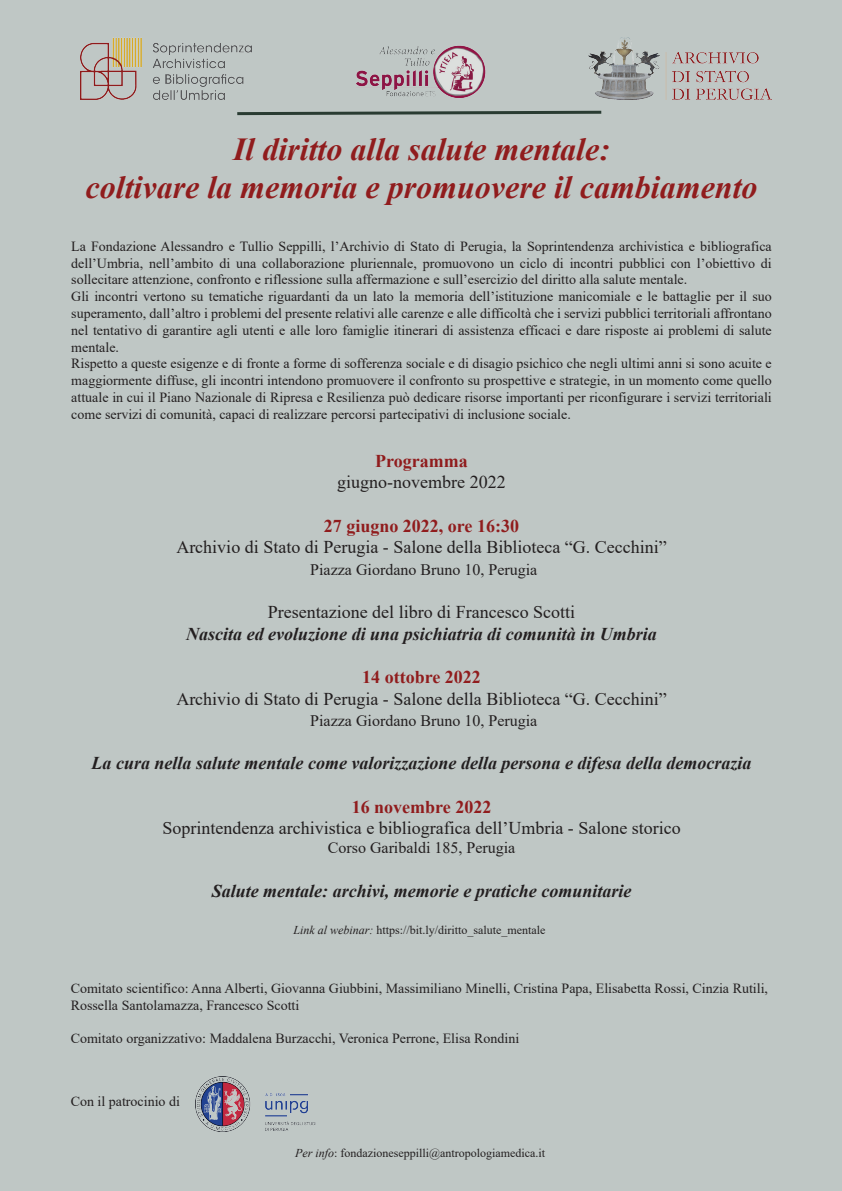
<style>
.page{position:relative;width:842px;height:1191px;background:#bfc7c5}
.page>*{position:absolute;margin:0;border:0;box-sizing:border-box;transform-origin:0 0}
.t1{font:italic 700 32px/38.4px "Times New Roman";color:#901c1d;text-align:center}
.t2{font:18px "Times New Roman";color:#231f20}
.t3{font:italic 700 18px "Times New Roman";color:#231f20}
.t4{font:700 18px "Times New Roman";color:#901c1d}
.t5{font:16px "Times New Roman";color:#231f20}
.t6{font:14px/16.8px "Times New Roman";color:#231f20}
.t7{font:12px "Times New Roman";color:#231f20}
.s1{font-style:italic}
</style>
<div class="page">
<img style="left:81px;top:38px;width:171px;height:62px">
<img style="left:356px;top:45px;width:130px;height:53px">
<img style="left:588px;top:38px;width:183px;height:61px">
<img style="left:196px;top:1076px;width:119px;height:55px">
<svg style="left:237px;top:110px;width:365px;height:6px"></svg>
<h1 class="t1" style="left:86px;top:129px;width:673px">Il diritto alla salute mentale:<br>coltivare la memoria e promuovere il cambiamento</h1>
<p class="t6" style="left:71px;top:237px;width:702px">La Fondazione Alessandro e Tullio Seppilli, l’Archivio di Stato di Perugia, la Soprintendenza archivistica e bibliografica dell’Umbria, nell’ambito di una collaborazione pluriennale, promuovono un ciclo di incontri pubblici con l’obiettivo di sollecitare attenzione, confronto e riflessione sulla affermazione e sull’esercizio del diritto alla salute mentale.<br>Gli incontri vertono su tematiche riguardanti da un lato la memoria dell’istituzione manicomiale e le battaglie per il suo superamento, dall’altro i problemi del presente relativi alle carenze e alle difficoltà che i servizi pubblici territoriali affrontano nel tentativo di garantire agli utenti e alle loro famiglie itinerari di assistenza efficaci e dare risposte ai problemi di salute mentale.<br>Rispetto a queste esigenze e di fronte a forme di sofferenza sociale e di disagio psichico che negli ultimi anni si sono acuite e maggiormente diffuse, gli incontri intendono promuovere il confronto su prospettive e strategie, in un momento come quello attuale in cui il Piano Nazionale di Ripresa e Resilienza può dedicare risorse importanti per riconfigurare i servizi territoriali come servizi di comunità, capaci di realizzare percorsi partecipativi di inclusione sociale.</p>
<p class="t4" style="left:375px;top:448px;width:94px">Programma</p>
<p class="t2" style="left:337px;top:470px;width:170px">giugno-novembre 2022</p>
<p class="t4" style="left:324px;top:513px;width:197px">27 giugno 2022, ore 16:30</p>
<p class="t2" style="left:176px;top:534px;width:492px">Archivio di Stato di Perugia - Salone della Biblioteca “G. Cecchini”</p>
<p class="t5" style="left:310px;top:558px;width:229px">Piazza Giordano Bruno 10, Perugia</p>
<p class="t2" style="left:268px;top:599px;width:309px">Presentazione del libro di Francesco Scotti</p>
<p class="t3" style="left:186px;top:621px;width:472px">Nascita ed evoluzione di una psichiatria di comunità in Umbria</p>
<p class="t4" style="left:362px;top:664px;width:120px">14 ottobre 2022</p>
<p class="t2" style="left:176px;top:686px;width:492px">Archivio di Stato di Perugia - Salone della Biblioteca “G. Cecchini”</p>
<p class="t5" style="left:310px;top:709px;width:229px">Piazza Giordano Bruno 10, Perugia</p>
<p class="t3" style="left:92px;top:751px;width:662px">La cura nella salute mentale come valorizzazione della persona e difesa della democrazia</p>
<p class="t4" style="left:352px;top:793px;width:141px">16 novembre 2022</p>
<p class="t2" style="left:162px;top:815px;width:520px">Soprintendenza archivistica e bibliografica dell’Umbria - Salone storico</p>
<p class="t5" style="left:328px;top:836px;width:189px">Corso Garibaldi 185, Perugia</p>
<p class="t3" style="left:212px;top:878px;width:421px">Salute mentale: archivi, memorie e pratiche comunitarie</p>
<p class="t7" style="left:293px;top:921px;width:254px"><span class="s1">Link al webinar:</span> https://bit.ly/diritto_salute_mentale</p>
<p class="t6" style="left:71px;top:979px;width:699px">Comitato scientifico: Anna Alberti, Giovanna Giubbini, Massimiliano Minelli, Cristina Papa, Elisabetta Rossi, Cinzia Rutili,<br>Rossella Santolamazza, Francesco Scotti</p>
<p class="t6" style="left:71px;top:1029px;width:450px">Comitato organizzativo: Maddalena Burzacchi, Veronica Perrone, Elisa Rondini</p>
<p class="t6" style="left:71px;top:1092px;width:111px">Con il patrocinio di</p>
<p class="t7" style="left:295px;top:1144px;width:252px"><span class="s1">Per info</span>: fondazioneseppilli@antropologiamedica.it</p>
</div>
